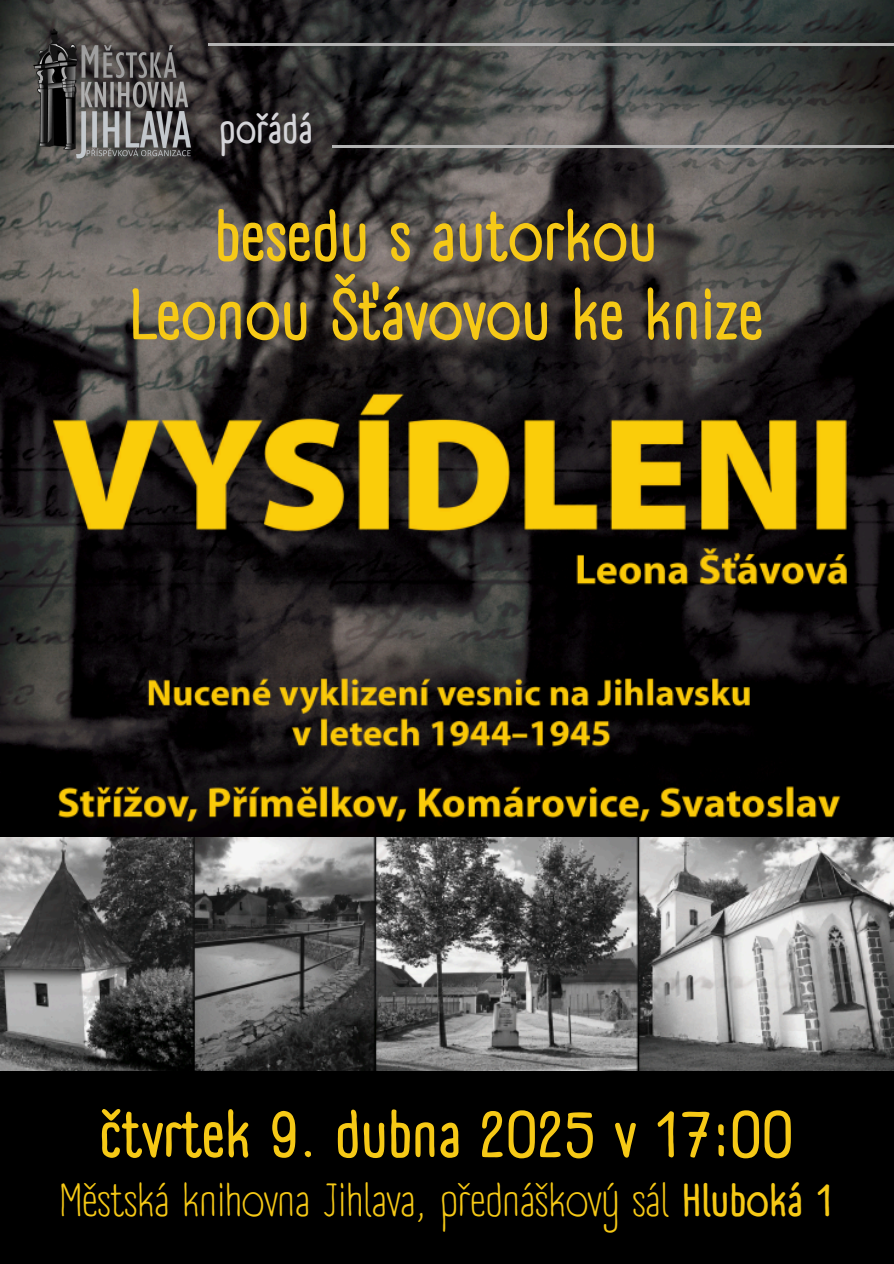
<style>
.page{position:relative;width:894px;height:1264px;background:#fff}
.page>*{position:absolute;margin:0;border:0;box-sizing:border-box;transform-origin:0 0}
.t1{font:700 70.5px/78.8px "A Day Without Sun Text";color:#f6c916;text-align:center}
.t2{font:700 64.95px "A Day Without Sun Text";color:#f6c916}
.t3{font:45px "A Day Without Sun Text";color:#f6c916}
.t4{font:700 40.5px "A Day Without Sun Text";color:#d5d5d9}
.s1{font-weight:700}
</style>
<div class="page">
<div style="left:0;top:0;width:893px;height:1263px;background:#000"></div>
<img style="left:0;top:0;width:893px;height:1070px">
<img style="left:25px;top:25px;width:169px;height:138px">
<hr style="left:208px;top:44px;width:685px;height:2px;background:#b3b3b3">
<hr style="left:332px;top:145px;width:561px;height:2px;background:#b3b3b3">
<p class="t4" style="left:219px;top:104px;width:95px">pořádá</p>
<p class="t1" style="left:130px;top:197px;width:635px">besedu s autorkou<br>Leonou Šťávovou ke knize</p>
<p class="t2" style="left:100px;top:1095px;width:695px">čtvrtek 9. dubna 2025 v 17:00</p>
<p class="t3" style="left:59px;top:1173px;width:776px">Městská knihovna Jihlava, přednáškový sál <span class="s1">Hluboká 1</span></p>
</div>
